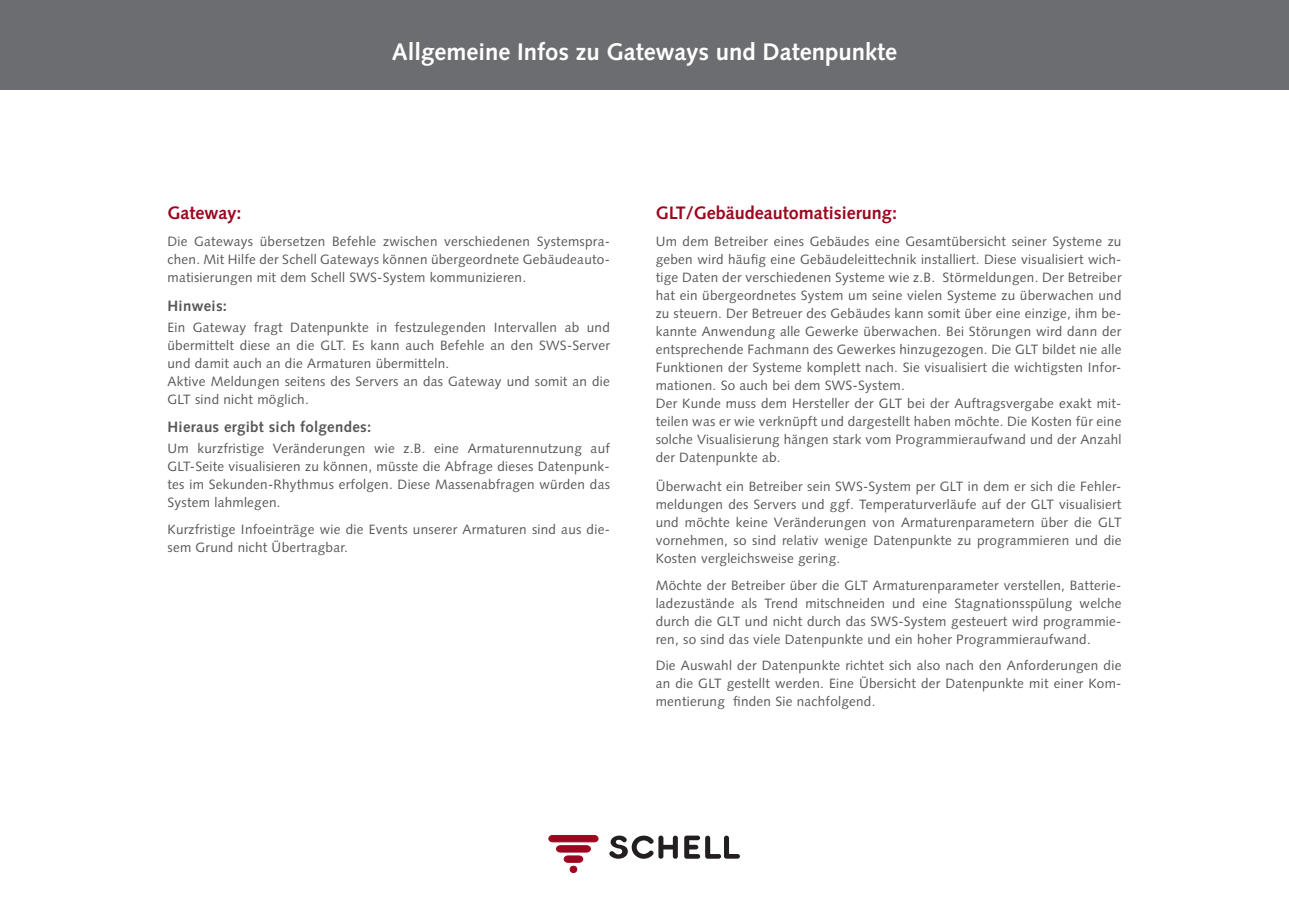
<style>
.page{position:relative;width:1289px;height:919px;background:#fff}
.page>*{position:absolute;margin:0;border:0;box-sizing:border-box;transform-origin:0 0}
.t1{font:700 24px "Syntax";color:#fff}
.t2{font:700 18px "Syntax";color:#9d061f}
.t3{font:700 15px "Syntax";letter-spacing:.02em;color:#57585a}
.t4{font:13.5px/18px "Syntax";letter-spacing:.02em;color:#57585a;text-align:justify}
</style>
<div class="page">
<svg style="left:549px;top:835px;width:49px;height:37px"></svg>
<div style="left:570px;top:866px;width:7px;height:6px;border:1px solid #9d061f;border-radius:3px"></div>
<svg style="left:609px;top:835px;width:69px;height:23px"></svg>
<svg style="left:684px;top:835px;width:56px;height:23px"></svg>
<div style="left:0;top:0;width:1288px;height:89px;background:#6c6d70"></div>
<h1 class="t1" style="left:391px;top:38px;width:507px">Allgemeine Infos zu Gateways und Datenpunkte</h1>
<h2 class="t2" style="left:167px;top:203px;width:75px">Gateway:</h2>
<p class="t4" style="left:167px;top:232px;width:444px">Die Gateways übersetzen Befehle zwischen verschiedenen Systemspra&shy;chen. Mit Hilfe der Schell Gateways können übergeordnete Gebäudeauto&shy;matisierungen mit dem Schell SWS-System kommunizieren.</p>
<p class="t3" style="left:167px;top:297px;width:61px">Hinweis:</p>
<p class="t4" style="left:167px;top:318px;width:444px;text-align:left">Ein Gateway fragt Datenpunkte in festzulegenden Intervallen ab und übermittelt diese an die GLT. Es kann auch Befehle an den SWS-Server und damit auch an die Armaturen übermitteln.<br>Aktive Meldungen seitens des Servers an das Gateway und somit an die GLT sind nicht möglich.</p>
<p class="t3" style="left:167px;top:418px;width:205px">Hieraus ergibt sich folgendes:</p>
<p class="t4" style="left:167px;top:439px;width:444px">Um kurzfristige Veränderungen wie z.B. eine Armaturennutzung auf GLT-Seite visualisieren zu können, müsste die Abfrage dieses Datenpunk&shy;tes im Sekunden-Rhythmus erfolgen. Diese Massenabfragen würden das System lahmlegen.</p>
<p class="t4" style="left:167px;top:520px;width:444px">Kurzfristige Infoeinträge wie die Events unserer Armaturen sind aus die&shy;sem Grund nicht Übertragbar.</p>
<h2 class="t2" style="left:655px;top:203px;width:243px">GLT/Gebäudeautomatisierung:</h2>
<p class="t4" style="left:655px;top:232px;width:467px;text-align:left">Um dem Betreiber eines Gebäudes eine Gesamtübersicht seiner Systeme zu geben wird häufig eine Gebäudeleittechnik installiert. Diese visualisiert wich&shy;tige Daten der verschiedenen Systeme wie z.B. Störmeldungen. Der Betreiber hat ein übergeordnetes System um seine vielen Systeme zu überwachen und zu steuern. Der Betreuer des Gebäudes kann somit über eine einzige, ihm be&shy;kannte Anwendung alle Gewerke überwachen. Bei Störungen wird dann der entsprechende Fachmann des Gewerkes hinzugezogen. Die GLT bildet nie alle Funktionen der Systeme komplett nach. Sie visualisiert die wichtigsten Infor&shy;mationen. So auch bei dem SWS-System.<br>Der Kunde muss dem Hersteller der GLT bei der Auftragsvergabe exakt mit&shy;teilen was er wie verknüpft und dargestellt haben möchte. Die Kosten für eine solche Visualisierung hängen stark vom Programmieraufwand und der Anzahl der Datenpunkte ab.</p>
<p class="t4" style="left:655px;top:477px;width:467px">Überwacht ein Betreiber sein SWS-System per GLT in dem er sich die Fehler&shy;meldungen des Servers und ggf. Temperaturverläufe auf der GLT visualisiert und möchte keine Veränderungen von Armaturenparametern über die GLT vornehmen, so sind relativ wenige Datenpunkte zu programmieren und die Kosten vergleichsweise gering.</p>
<p class="t4" style="left:655px;top:576px;width:467px">Möchte der Betreiber über die GLT Armaturenparameter verstellen, Batterie&shy;ladezustände als Trend mitschneiden und eine Stagnationsspülung welche durch die GLT und nicht durch das SWS-System gesteuert wird programmie&shy;ren, so sind das viele Datenpunkte und ein hoher Programmieraufwand.</p>
<p class="t4" style="left:655px;top:656px;width:467px">Die Auswahl der Datenpunkte richtet sich also nach den Anforderungen die an die GLT gestellt werden. Eine Übersicht der Datenpunkte mit einer Kom&shy;mentierung finden Sie nachfolgend.</p>
</div>
